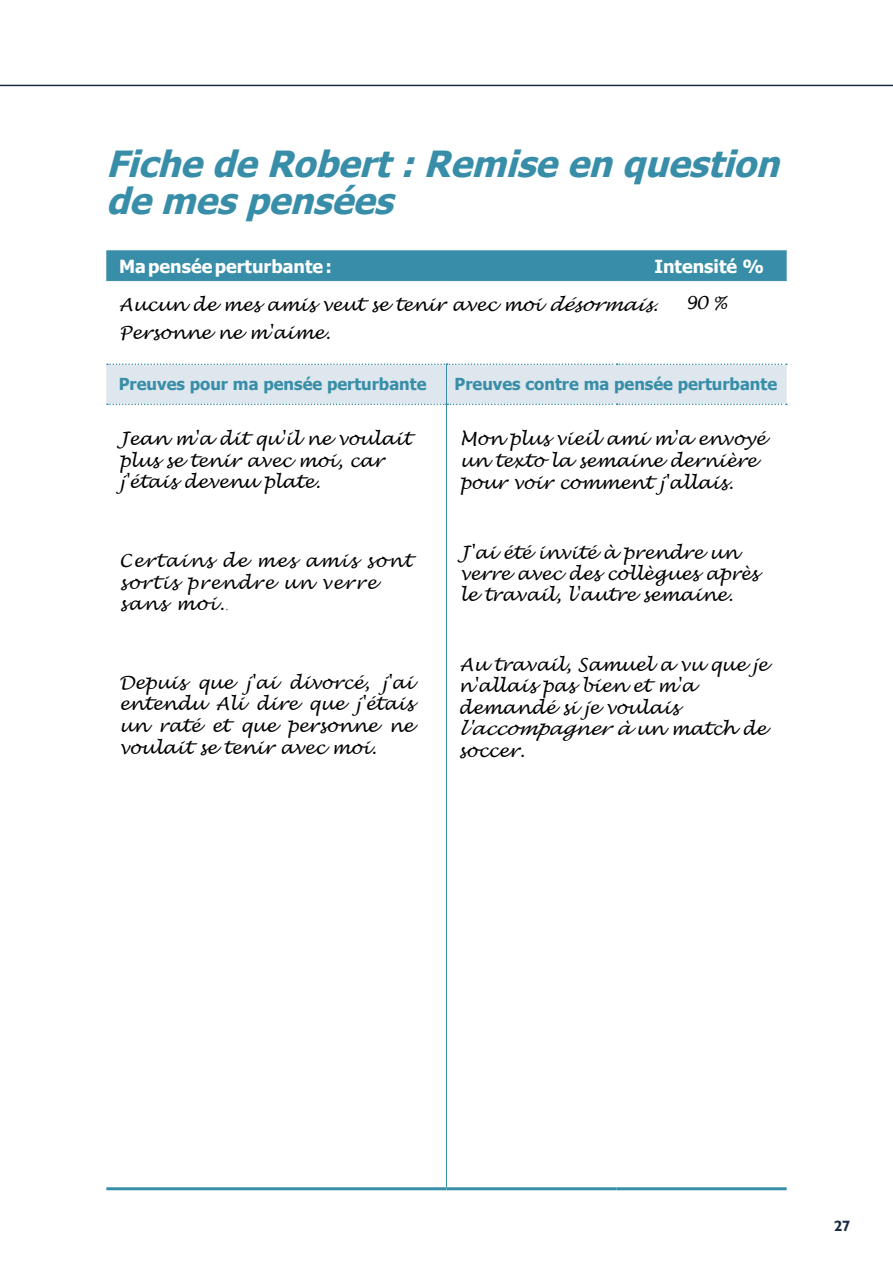
<style>
.page{position:relative;width:893px;height:1263px;background:#fff}
.page>*{position:absolute;margin:0;border:0;box-sizing:border-box;transform-origin:0 0}
.t1{font:italic 700 36px/37.3px "Tahoma";color:#388ea8}
.t2{font:italic 18px/21.6px "Lucida Handwriting";color:#000}
.t3{font:italic 18px/21.6px "Lucida Handwriting";letter-spacing:.065em;color:#000}
.t4{font:700 18px "Tahoma";color:#fff}
.t5{font:700 16.5px "Tahoma";color:#388ea8}
.t6{font:700 15px "Humanist 521 BT";color:#1a2a42}
.s1{font-family:"Angelina";font-style:normal}
</style>
<div class="page">
<hr style="left:0;top:85px;width:893px;height:1px;background:#1a2a42">
<div style="left:106px;top:251px;width:681px;height:29px;background:#388ea8"></div>
<hr style="left:106px;top:250px;width:340px;height:1px;background:#388ea8">
<hr style="left:446px;top:250px;width:171px;height:1px;background:#388ea8">
<hr style="left:617px;top:250px;width:170px;height:1px;background:#388ea8">
<hr style="left:106px;top:280px;width:340px;height:1px;background:#388ea8">
<hr style="left:446px;top:280px;width:171px;height:1px;background:#388ea8">
<hr style="left:617px;top:280px;width:170px;height:1px;background:#388ea8">
<div style="left:106px;top:364px;width:681px;height:41px;background:#dee7ed"></div>
<hr style="left:106px;top:1187px;width:340px;height:3px;background:#388ea8">
<hr style="left:446px;top:1187px;width:171px;height:3px;background:#388ea8">
<hr style="left:617px;top:1187px;width:170px;height:3px;background:#388ea8">
<hr style="left:446px;top:365px;width:1px;height:39px;background:#388ea8">
<hr style="left:446px;top:404px;width:1px;height:783px;background:#388ea8">
<h1 class="t1" style="left:106px;top:147px;width:688px">FichedeRobert:Remiseenquestion demespensées</h1>
<p class="t4" style="left:119px;top:254px;width:215px">Ma pensée perturbante:</p>
<p class="t4" style="left:654px;top:254px;width:111px">Intensité %</p>
<p class="t2" style="left:119px;top:291px;width:543px;line-height:28.3px">Aucun de mes amis veut se tenir avec moi désormais.<br>Personne ne m'aime.</p>
<p class="t2" style="left:685px;top:292px;width:44px">90 %</p>
<p class="t5" style="left:119px;top:373px;width:309px">Preuves pour ma pensée perturbante</p>
<p class="t5" style="left:454px;top:373px;width:324px">Preuves contre ma pensée perturbante</p>
<p class="t2" style="left:119px;top:429px;width:293px">Jean m'a dit qu'il ne voulait plus se tenir avec moi, car j'étais devenu plate.</p>
<p class="t2" style="left:460px;top:429px;width:307px">Mon plus vieil ami m'a envoyé un texto la semaine dernière pour voir comment j'allais.</p>
<p class="t3" style="left:119px;top:550px;width:294px">Certains de mes amis sont sortis prendre un verre sans moi.<span class="s1">.</span></p>
<p class="t2" style="left:119px;top:672px;width:296px;text-align:justify">Depuis que j'ai divorcé, j'ai entendu Ali dire que j'étais un raté et que personne ne voulait se tenir avec moi.</p>
<p class="t2" style="left:460px;top:543px;width:300px;line-height:20.9px">J'ai été invité à prendre un verre avec des collègues après le travail, l'autre semaine.</p>
<p class="t2" style="left:458px;top:654px;width:311px">Au travail, Samuel a vu que je n'allais pas bien et m'a demandé si je voulais l'accompagner àun match de soccer.</p>
<p class="t6" style="left:834px;top:1216px;width:18px">27</p>
</div>
